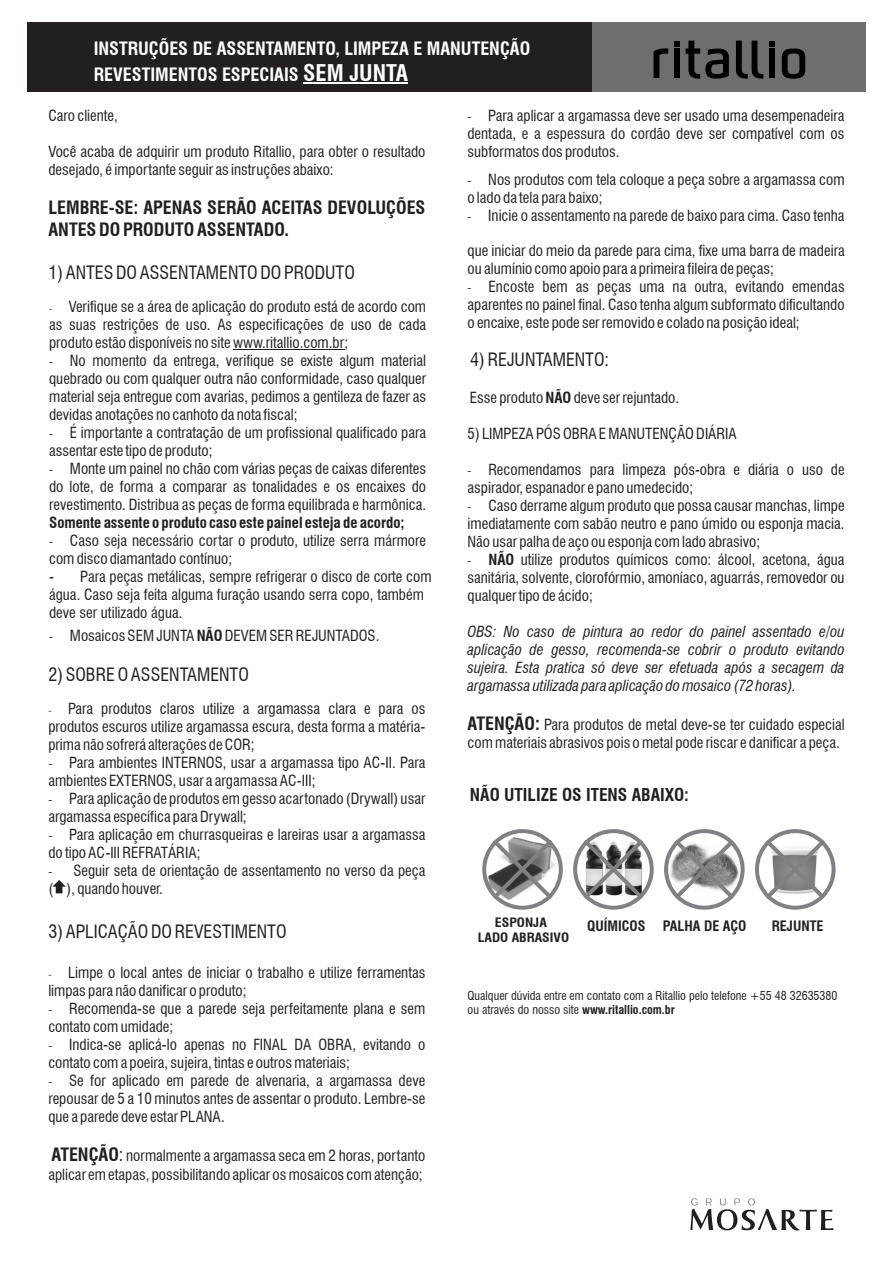
<style>
.page{position:relative;width:893px;height:1263px;background:#fff}
.page>*{position:absolute;margin:0;border:0;box-sizing:border-box;transform-origin:0 0}
.t1{font:condensed 18px "Swiss 721 BT";color:#231f20}
.t2{font:700 condensed 18px/26px "Swiss 721 BT";color:#fff}
.t3{font:700 condensed 18px/21.6px "Swiss 721 BT";color:#231f20}
.t4{font:700 condensed 17.4px "Swiss 721 BT";color:#231f20}
.t5{font:condensed 15px/18px "Swiss 721 BT";color:#231f20}
.t6{font:italic condensed 15px/18px "Swiss 721 BT";color:#231f20;text-align:justify}
.t7{font:700 condensed 15px "Swiss 721 BT";color:#231f20}
.t8{font:700 condensed 14.1px "Swiss 721 BT";color:#231f20}
.t9{font:700 condensed 12.6px/15.1px "Swiss 721 BT";color:#231f20;text-align:center;scale:1.09 1}
.t10{font:condensed 12px/14.4px "Swiss 721 BT";color:#231f20}
.s1{font-size:22.5px}
.s2{font-family:"Myriad Pro";font-stretch:normal;font-size:12.75px}
.s3{font-weight:700}
.s4{font-weight:700;font-size:18px}
.s5{font-family:"Myriad Pro";font-stretch:normal;font-size:10.2px}
.s6{font-size:18px}
.s7{font-size:13.95px}
</style>
<div class="page">
<div style="left:27px;top:22px;width:565px;height:70px;background:#231f20"></div>
<hr style="left:303px;top:83px;width:41px;height:1px;background:#fff">
<hr style="left:349px;top:83px;width:59px;height:1px;background:#fff">
<div style="left:592px;top:22px;width:274px;height:70px;background:#6d6e70"></div>
<hr style="left:233px;top:349px;width:111px;height:1px;background:#231f20">
<svg style="left:52px;top:880px;width:14px;height:13px"></svg>
<div style="left:769px;top:48px;width:6px;height:30px;background:#000"></div>
<svg style="left:769px;top:41px;width:6px;height:5px"></svg>
<svg style="left:482px;top:829px;width:81px;height:81px"></svg>
<svg style="left:573px;top:829px;width:81px;height:81px"></svg>
<svg style="left:664px;top:829px;width:81px;height:81px"></svg>
<svg style="left:755px;top:829px;width:80px;height:81px"></svg>
<svg style="left:782px;top:48px;width:23px;height:31px"></svg>
<svg style="left:736px;top:41px;width:27px;height:38px"></svg>
<svg style="left:653px;top:48px;width:15px;height:30px"></svg>
<svg style="left:685px;top:41px;width:44px;height:38px"></svg>
<svg style="left:674px;top:41px;width:5px;height:5px"></svg>
<div style="left:674px;top:48px;width:5px;height:30px;background:#000"></div>
<svg style="left:690px;top:1198px;width:143px;height:33px"></svg>
<p class="t2" style="left:94px;top:35px;width:438px">INSTRUÇÕES DE ASSENTAMENTO, LIMPEZA E MANUTENÇÃO<br>REVESTIMENTOS ESPECIAIS <span class="s1">SEM JUNTA</span></p>
<p class="t5" style="left:48px;top:107px;width:71px">Caro cliente,</p>
<p class="t5" style="left:48px;top:143px;width:378px">Você acaba de adquirir um produto Ritallio, para obter o resultado desejado, é importante seguir as instruções abaixo:</p>
<p class="t3" style="left:48px;top:197px;width:378px">LEMBRE-SE: APENAS SERÃO ACEITAS DEVOLUÇÕES<br>ANTES DO PRODUTO ASSENTADO.</p>
<p class="t1" style="left:48px;top:262px;width:308px">1) ANTES DO ASSENTAMENTO DO PRODUTO</p>
<p class="t5" style="left:467px;top:107px;width:379px;text-align:justify"><span class="s2">-</span> Para aplicar a argamassa deve ser usado uma desempenadeira dentada, e a espessura do cordão deve ser compatível com os subformatos dos produtos.</p>
<p class="t5" style="left:467px;top:171px;width:378px"><span class="s2">-</span> Nos produtos com tela coloque a peça sobre a argamassa com o lado da tela para baixo;</p>
<p class="t5" style="left:467px;top:207px;width:378px"><span class="s2">-</span> Inicie o assentamento na parede de baixo para cima. Caso tenha</p>
<p class="t5" style="left:468px;top:241px;width:379px">que iniciar do meio da parede para cima, fixe uma barra de madeira ou alumínio como apoio para a primeira fileira de peças;</p>
<p class="t5" style="left:468px;top:277px;width:379px;text-align:justify"><span class="s2">-</span> Encoste bem as peças uma na outra, evitando emendas aparentes no painel final. Caso tenha algum subformato dificultando o encaixe, este pode ser removido e colado na posição ideal;</p>
<p class="t1" style="left:470px;top:349px;width:140px">4) REJUNTAMENTO:</p>
<p class="t5" style="left:470px;top:389px;width:211px">Esse produto <span class="s3">NÃO</span> deve ser rejuntado.</p>
<p class="t5" style="left:468px;top:425px;width:271px">5) LIMPEZA PÓS OBRA E MANUTENÇÃO DIÁRIA</p>
<p class="t5" style="left:468px;top:461px;width:379px"><span class="s2">-</span> Recomendamos para limpeza pós-obra e diária o uso de aspirador, espanador e pano umedecido;</p>
<p class="t5" style="left:468px;top:496px;width:379px;text-align:justify"><span class="s2">-</span> Caso derrame algum produto que possa causar manchas, limpe imediatamente com sabão neutro e pano úmido ou esponja macia.<br>Não usar palha de aço ou esponja com lado abrasivo;</p>
<p class="t5" style="left:468px;top:550px;width:379px;text-align:justify"><span class="s2">-</span> <span class="s3">NÃO</span> utilize produtos químicos como: álcool, acetona, água sanitária, solvente, clorofórmio, amoníaco, aguarrás, removedor ou qualquer tipo de ácido;</p>
<p class="t6" style="left:468px;top:622px;width:379px">OBS: No caso de pintura ao redor do painel assentado e/ou aplicação de gesso, recomenda-se cobrir o produto evitando sujeira. Esta pratica só deve ser efetuada após a secagem da argamassa utilizada para aplicação do mosaico (72 horas).</p>
<p class="t5" style="left:468px;top:715px;width:379px;line-height:18.8px"><span class="s4">ATENÇÃO:</span> Para produtos de metal deve-se ter cuidado especial com materiais abrasivos pois o metal pode riscar e danificar a peça.</p>
<p class="t5" style="left:49px;top:298px;width:378px;text-align:justify"><span class="s5">-</span> Verifique se a área de aplicação do produto está de acordo com as suas restrições de uso. As especificações de uso de cada produto estão disponíveis no site www.ritallio.com.br;</p>
<p class="t5" style="left:49px;top:352px;width:379px;text-align:justify"><span class="s2">-</span> No momento da entrega, verifique se existe algum material quebrado ou com qualquer outra não conformidade, caso qualquer material seja entregue com avarias, pedimos a gentileza de fazer as devidas anotações no canhoto da nota fiscal;</p>
<p class="t5" style="left:49px;top:423px;width:379px"><span class="s2">-</span> É importante a contratação de um profissional qualificado para assentar este tipo de produto;</p>
<p class="t5" style="left:49px;top:459px;width:379px;text-align:justify"><span class="s2">-</span> Monte um painel no chão com várias peças de caixas diferentes do lote, de forma a comparar as tonalidades e os encaixes do revestimento. Distribua as peças de forma equilibrada e harmônica.</p>
<p class="t7" style="left:49px;top:513px;width:357px">Somente assente o produto caso este painel esteja de acordo;</p>
<p class="t5" style="left:49px;top:531px;width:378px"><span class="s2">-</span> Caso seja necessário cortar o produto, utilize serra mármore com disco diamantado contínuo;</p>
<p class="t5" style="left:49px;top:568px;width:384px">- Para peças metálicas, sempre refrigerar o disco de corte com água. Caso seja feita alguma furação usando serra copo, também deve ser utilizado água.</p>
<p class="t5" style="left:49px;top:627px;width:332px"><span class="s2">-</span> Mosaicos SEM JUNTA <span class="s3">NÃO</span> DEVEM SER REJUNTADOS.</p>
<p class="t1" style="left:48px;top:663px;width:202px">2) SOBRE O ASSENTAMENTO</p>
<p class="t5" style="left:48px;top:699px;width:378px;text-align:justify"><span class="s5">-</span> Para produtos claros utilize a argamassa clara e para os produtos escuros utilize argamassa escura, desta forma a matéria&shy;prima não sofrerá alterações de COR;</p>
<p class="t5" style="left:48px;top:753px;width:379px"><span class="s2">-</span> Para ambientes INTERNOS, usar a argamassa tipo AC-II. Para ambientes EXTERNOS, usar a argamassa AC-III;</p>
<p class="t5" style="left:48px;top:789px;width:378px"><span class="s2">-</span> Para aplicação de produtos em gesso acartonado (Drywall) usar argamassa específica para Drywall;</p>
<p class="t5" style="left:48px;top:825px;width:379px"><span class="s2">-</span> Para aplicação em churrasqueiras e lareiras usar a argamassa do tipo AC-III REFRATÁRIA;</p>
<p class="t5" style="left:48px;top:861px;width:379px"><span class="s2">-</span> Seguir seta de orientação de assentamento no verso da peça ( ), quando houver.</p>
<p class="t4" style="left:470px;top:784px;width:221px">NÃO UTILIZE OS ITENS ABAIXO:</p>
<p class="t1" style="left:48px;top:921px;width:240px">3) APLICAÇÃO DO REVESTIMENTO</p>
<p class="t5" style="left:48px;top:964px;width:378px"><span class="s5">-</span> Limpe o local antes de iniciar o trabalho e utilize ferramentas limpas para não danificar o produto;</p>
<p class="t5" style="left:48px;top:1000px;width:378px"><span class="s2">-</span> Recomenda-se que a parede seja perfeitamente plana e sem contato com umidade;</p>
<p class="t5" style="left:48px;top:1036px;width:378px"><span class="s2">-</span> Indica-se aplicá-lo apenas no FINAL DA OBRA, evitando o contato com a poeira, sujeira, tintas e outros materiais;</p>
<p class="t5" style="left:48px;top:1072px;width:378px;text-align:justify"><span class="s2">-</span> Se for aplicado em parede de alvenaria, a argamassa deve repousar de 5 a 10 minutos antes de assentar o produto. Lembre-se que a parede deve estar PLANA.</p>
<p class="t5" style="left:48px;top:1146px;width:378px;line-height:18.8px"><span class="s4">ATENÇÃO</span><span class="s6">:</span> normalmente a argamassa seca em 2 horas, portanto aplicar em etapas, possibilitando aplicar os mosaicos com atenção;</p>
<p class="t9" style="left:478px;top:914px;width:85px">ESPONJA<br>LADO ABRASIVO</p>
<p class="t8" style="left:587px;top:917px;width:161px"><span class="s7">QUÍMICOS</span> PALHA DE AÇO</p>
<p class="t8" style="left:772px;top:917px;width:53px">REJUNTE</p>
<p class="t10" style="left:468px;top:988px;width:371px">Qualquer dúvida entre em contato com a Ritallio pelo telefone +55 48 32635380 ou através do nosso site <span class="s3">www.ritallio.com.br</span></p>
</div>
